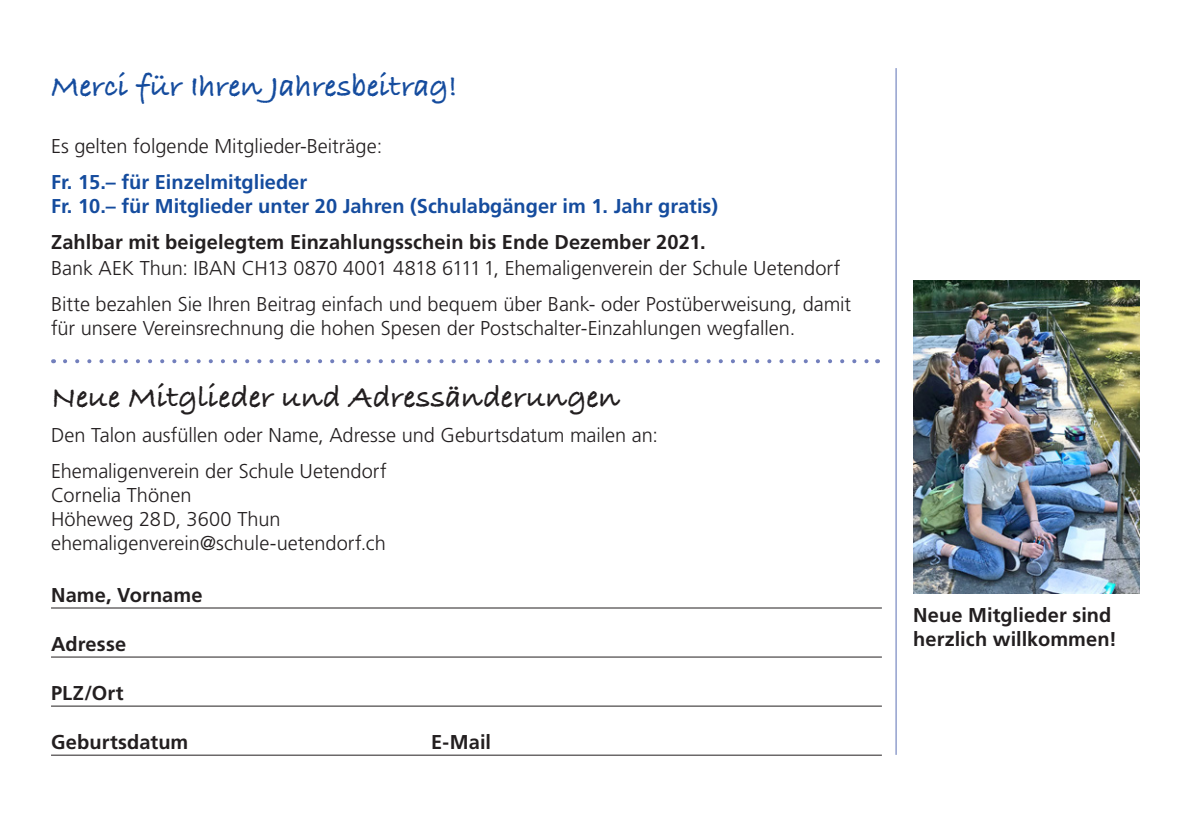
<style>
.page{position:relative;width:1191px;height:840px;background:#fff}
.page>*{position:absolute;margin:0;border:0;box-sizing:border-box;transform-origin:0 0}
.t1{font:700 32px "Bradley Hand ITCTT";letter-spacing:.005em;color:#231f20}
.t2{font:700 32px "Bradley Hand ITCTT";color:#154c9e}
.t3{font:300 20px/36px "Frutiger LT Std";color:#231f20}
.t4{font:700 20px/24px "Frutiger LT Std";letter-spacing:.005em;color:#231f20}
.t5{font:700 20px/24px "Frutiger LT Std";color:#154c9e}
</style>
<div class="page">
<hr style="left:895px;top:68px;width:1px;height:686px;background:#5c70b4">
<hr style="left:51px;top:607px;width:831px;height:1px;background:#231f20">
<hr style="left:51px;top:656px;width:831px;height:1px;background:#231f20">
<hr style="left:51px;top:705px;width:831px;height:1px;background:#231f20">
<hr style="left:51px;top:754px;width:831px;height:1px;background:#231f20">
<svg style="left:65px;top:359px;width:804px;height:4px"></svg>
<img style="left:913px;top:281px;width:226px;height:311px">
<h1 class="t2" style="left:51px;top:62px;width:408px">Merci für Ihren Jahresbeitrag!</h1>
<p class="t3" style="left:51px;top:128px;width:333px">Es gelten folgende Mitglieder-Beiträge:</p>
<p class="t5" style="left:51px;top:170px;width:668px">Fr. 15.– für Einzelmitglieder<br>Fr. 10.– für Mitglieder unter 20 Jahren (Schulabgänger im 1. Jahr gratis)</p>
<p class="t4" style="left:51px;top:230px;width:656px">Zahlbar mit beigelegtem Einzahlungsschein bis Ende Dezember 2021.</p>
<p class="t3" style="left:51px;top:250px;width:801px">Bank AEK Thun: IBAN CH13 0870 4001 4818 6111 1, Ehemaligenverein der Schule Uetendorf<br>Bitte bezahlen Sie Ihren Beitrag einfach und bequem über Bank- oder Postüberweisung, damit</p>
<p class="t3" style="left:51px;top:310px;width:745px">für unsere Vereinsrechnung die hohen Spesen der Postschalter-Einzahlungen wegfallen.</p>
<h1 class="t1" style="left:51px;top:372px;width:570px">Neue Mitglieder und Adressänderungen</h1>
<p class="t3" style="left:51px;top:417px;width:608px">Den Talon ausfüllen oder Name, Adresse und Geburtsdatum mailen an:<br>Ehemaligenverein der Schule Uetendorf</p>
<p class="t3" style="left:51px;top:483px;width:336px;line-height:24px">Cornelia Thönen<br>Höheweg 28D, 3600 Thun ehemaligenverein@schule-uetendorf.ch</p>
<p class="t4" style="left:51px;top:582px;width:153px">Name, Vorname</p>
<p class="t4" style="left:51px;top:631px;width:77px">Adresse</p>
<p class="t4" style="left:51px;top:680px;width:74px">PLZ/Ort</p>
<p class="t4" style="left:51px;top:729px;width:139px">Geburtsdatum</p>
<p class="t4" style="left:431px;top:729px;width:61px">E-Mail</p>
<p class="t4" style="left:913px;top:602px;width:205px">Neue Mitglieder sind herzlich willkommen!</p>
</div>
